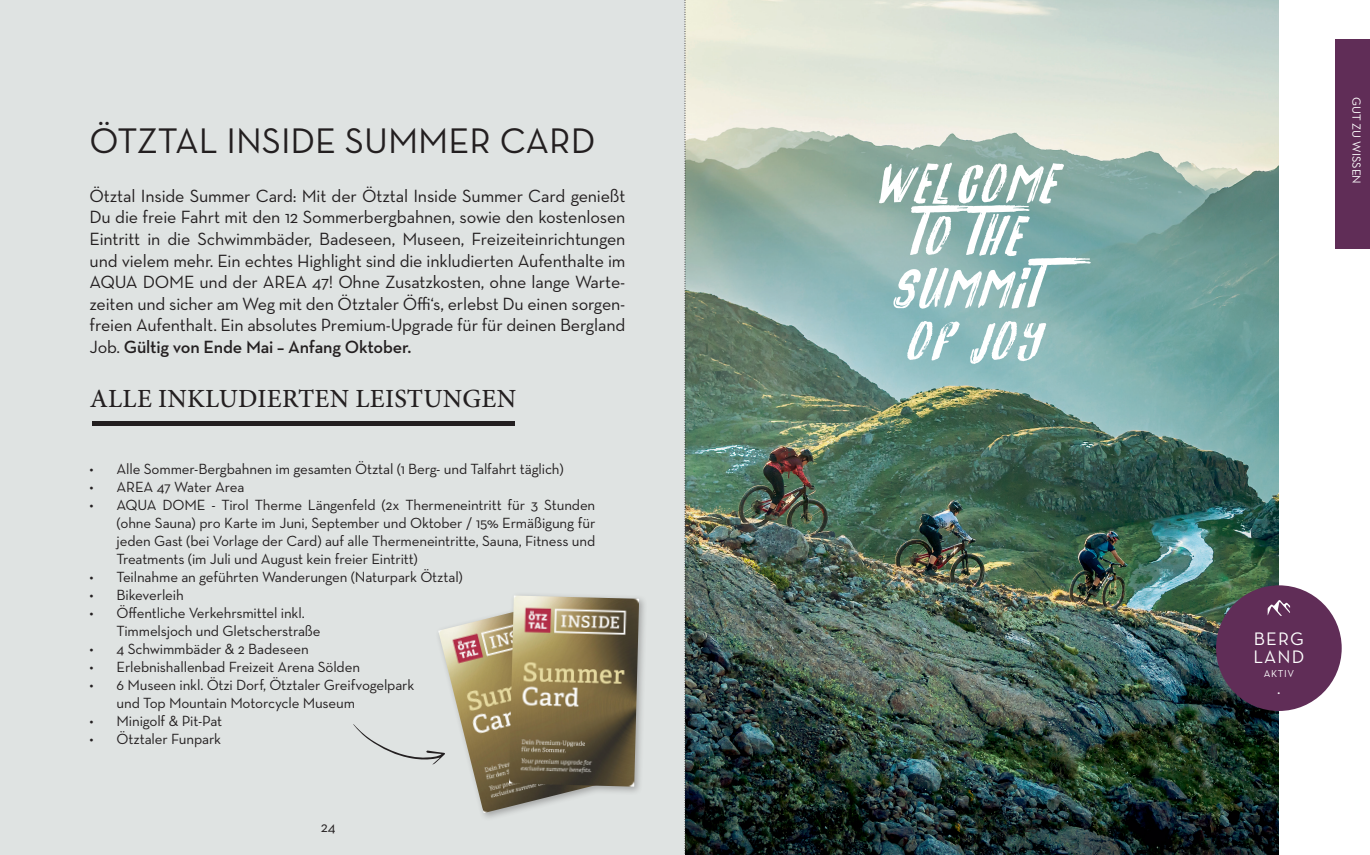
<style>
.page{position:relative;width:1370px;height:855px;background:#fff}
.page>*{position:absolute;margin:0;border:0;box-sizing:border-box;transform-origin:0 0}
.t1{font:36.15px "Neutra Text";color:#231f20}
.t2{font:500 26.25px "Minion Pro";letter-spacing:.01em;color:#231f20}
.t3{font:18.45px "Neutra Text";letter-spacing:.06em;color:#fff}
.t4{font:18px/21.6px "Neutra Text";letter-spacing:-.01em;color:#231f20;text-align:justify}
.t5{font:16.95px "Neutra Text";color:#fff}
.t6{font:15px/18px "Neutra Text";letter-spacing:-.01em;color:#231f20}
.t7{font:12px "Neutra Text";color:#fff}
.t8{font:10.2px "Neutra Text";letter-spacing:.06em;color:#fff}
.s1{font-weight:600}
</style>
<div class="page">
<div style="left:0;top:0;width:685px;height:855px;background:#dfe3e2"></div>
<div style="left:434px;top:591px;width:214px;height:230px;background:#231f20;opacity:.32"></div>
<img style="left:438px;top:600px;width:167px;height:213px">
<img style="left:509px;top:595px;width:130px;height:191px">
<div style="left:93px;top:421px;width:421px;height:5px;background:#231f20"></div>
<svg style="left:353px;top:724px;width:92px;height:40px"></svg>
<img style="left:686px;top:0;width:592px;height:855px">
<svg style="left:907px;top:321px;width:139px;height:43px"></svg>
<svg style="left:878px;top:163px;width:212px;height:146px"></svg>
<div style="left:1215px;top:585px;width:126px;height:126px;background:#602d57;border-radius:50%"></div>
<svg style="left:1267px;top:600px;width:22px;height:16px"></svg>
<div style="left:1335px;top:40px;width:34px;height:209px;background:#602d57"></div>
<svg style="left:684px;top:0;width:2px;height:855px"></svg>
<p class="t1" style="left:90px;top:119px;width:507px">ÖTZTAL INSIDE SUMMER CARD</p>
<p class="t4" style="left:90px;top:184px;width:537px">Ötztal Inside Summer Card: Mit der Ötztal Inside Summer Card genießt Du die freie Fahrt mit den 12 Sommerbergbahnen, sowie den kostenlosen Eintritt in die Schwimmbäder, Badeseen, Museen, Freizeiteinrichtungen und vielem mehr. Ein echtes Highlight sind die inkludierten Aufenthalte im AQUA DOME und der AREA 47! Ohne Zusatzkosten, ohne lange Warte&shy;zeiten und sicher am Weg mit den Ötztaler Öffi‘s, erlebst Du einen sorgen&shy;freien Aufenthalt. Ein absolutes Premium-Upgrade für für deinen Bergland Job. <span class="s1">Gültig von Ende Mai – Anfang Oktober.</span></p>
<p class="t2" style="left:90px;top:381px;width:428px">ALLE INKLUDIERTEN LEISTUNGEN</p>
<p class="t6" style="left:90px;top:460px;width:475px">• Alle Sommer-Bergbahnen im gesamten Ötztal (1 Berg- und Talfahrt täglich)</p>
<p class="t6" style="left:90px;top:478px;width:156px">• AREA 47 Water Area</p>
<p class="t6" style="left:117px;top:496px;width:480px;text-align:justify;text-indent:-27px">• AQUA DOME - Tirol Therme Längenfeld (2x Thermeneintritt für 3 Stunden (ohne Sauna) pro Karte im Juni, September und Oktober / 15% Ermäßigung für jeden Gast (bei Vorlage der Card) auf alle Thermeneintritte, Sauna, Fitness und Treatments (im Juli und August kein freier Eintritt)</p>
<p class="t6" style="left:90px;top:568px;width:375px">• Teilnahme an geführten Wanderungen (Naturpark Ötztal)</p>
<p class="t6" style="left:90px;top:586px;width:96px">• Bikeverleih</p>
<p class="t6" style="left:117px;top:604px;width:205px;text-indent:-27px">• Öffentliche Verkehrsmittel inkl.<br>Timmelsjoch und Gletscherstraße</p>
<p class="t6" style="left:90px;top:640px;width:221px">• 4 Schwimmbäder &amp; 2 Badeseen</p>
<p class="t6" style="left:90px;top:658px;width:272px">• Erlebnishallenbad Freizeit Arena Sölden</p>
<p class="t6" style="left:117px;top:676px;width:299px;text-indent:-27px">• 6 Museen inkl. Ötzi Dorf, Ötztaler Greifvogelpark und Top Mountain Motorcycle Museum</p>
<p class="t6" style="left:90px;top:712px;width:134px">• Minigolf &amp; Pit-Pat</p>
<p class="t6" style="left:90px;top:730px;width:133px">• Ötztaler Funpark</p>
<p class="t6" style="left:321px;top:818px;width:16px">24</p>
<p class="t6" style="left:1023px;top:818px;width:16px">25</p>
<p class="t7" style="left:1363px;top:97px;width:88px;rotate:90deg">GUT ZU WISSEN</p>
<p class="t3" style="left:1253px;top:628px;width:51px">BERG</p>
<p class="t3" style="left:1253px;top:645px;width:52px">LAND</p>
<p class="t8" style="left:1263px;top:667px;width:32px">AKTIV</p>
<p class="t5" style="left:1276px;top:678px;width:5px">.</p>
</div>
